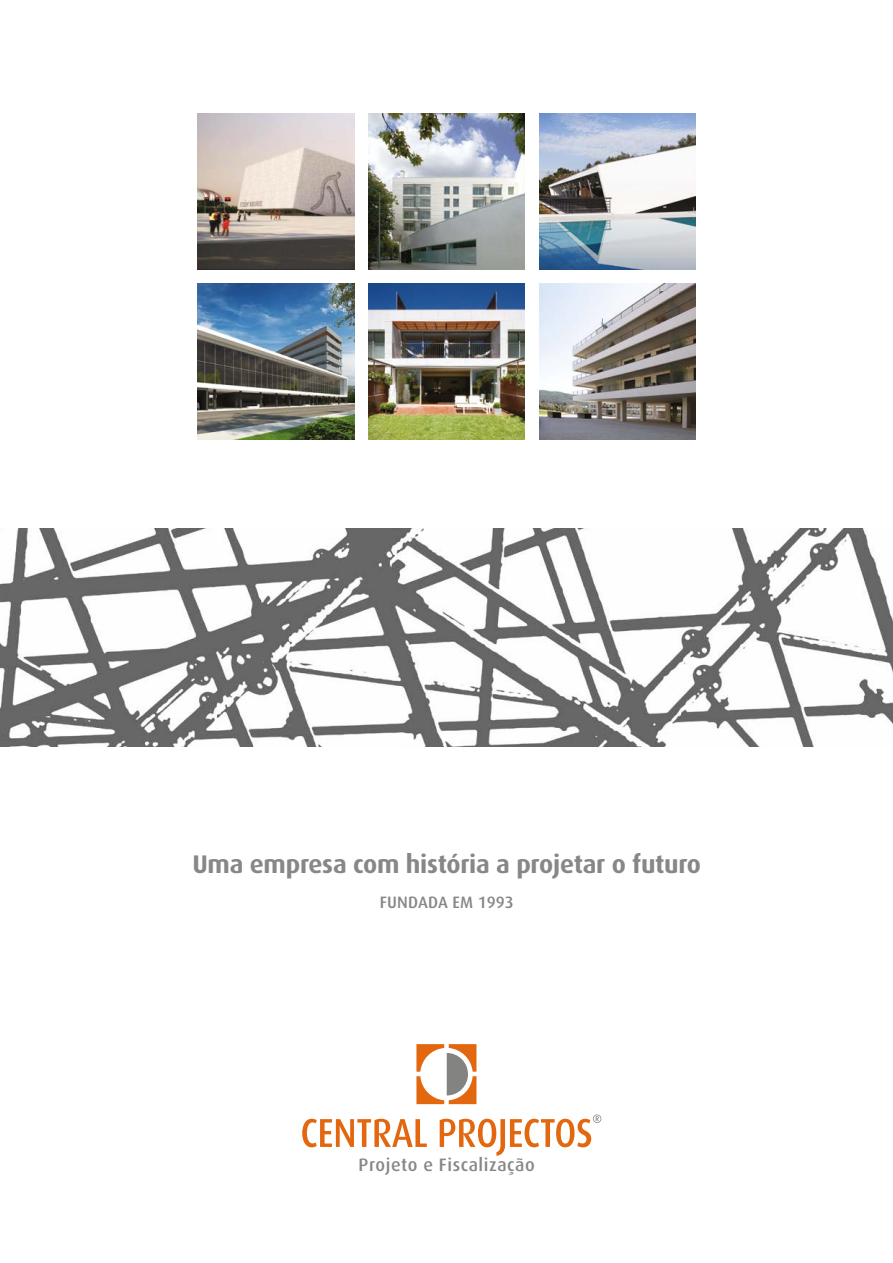
<style>
.page{position:relative;width:893px;height:1263px;background:#fff}
.page>*{position:absolute;margin:0;border:0;box-sizing:border-box;transform-origin:0 0}
.t1{font:700 25.5px "Dax Pro";letter-spacing:-.01em;color:#878787}
.t2{font:500 18px "Dax Pro";letter-spacing:.03em;color:#878787}
.t3{font:500 16.5px "Dax Pro";letter-spacing:.005em;color:#878787}
</style>
<div class="page">
<img style="left:0;top:528px;width:893px;height:218px">
<img style="left:198px;top:113px;width:156px;height:156px">
<img style="left:198px;top:284px;width:156px;height:156px">
<img style="left:368px;top:113px;width:157px;height:156px">
<img style="left:539px;top:284px;width:156px;height:156px">
<img style="left:539px;top:113px;width:156px;height:156px">
<img style="left:368px;top:284px;width:157px;height:156px">
<svg style="left:416px;top:1044px;width:60px;height:60px"></svg>
<svg style="left:302px;top:1114px;width:299px;height:42px"></svg>
<p class="t1" style="left:192px;top:847px;width:510px">Uma empresa com história a projetar o futuro</p>
<p class="t3" style="left:380px;top:891px;width:136px">FUNDADA EM 1993</p>
<p class="t2" style="left:359px;top:1153px;width:178px">Projeto e Fiscalização</p>
</div>
